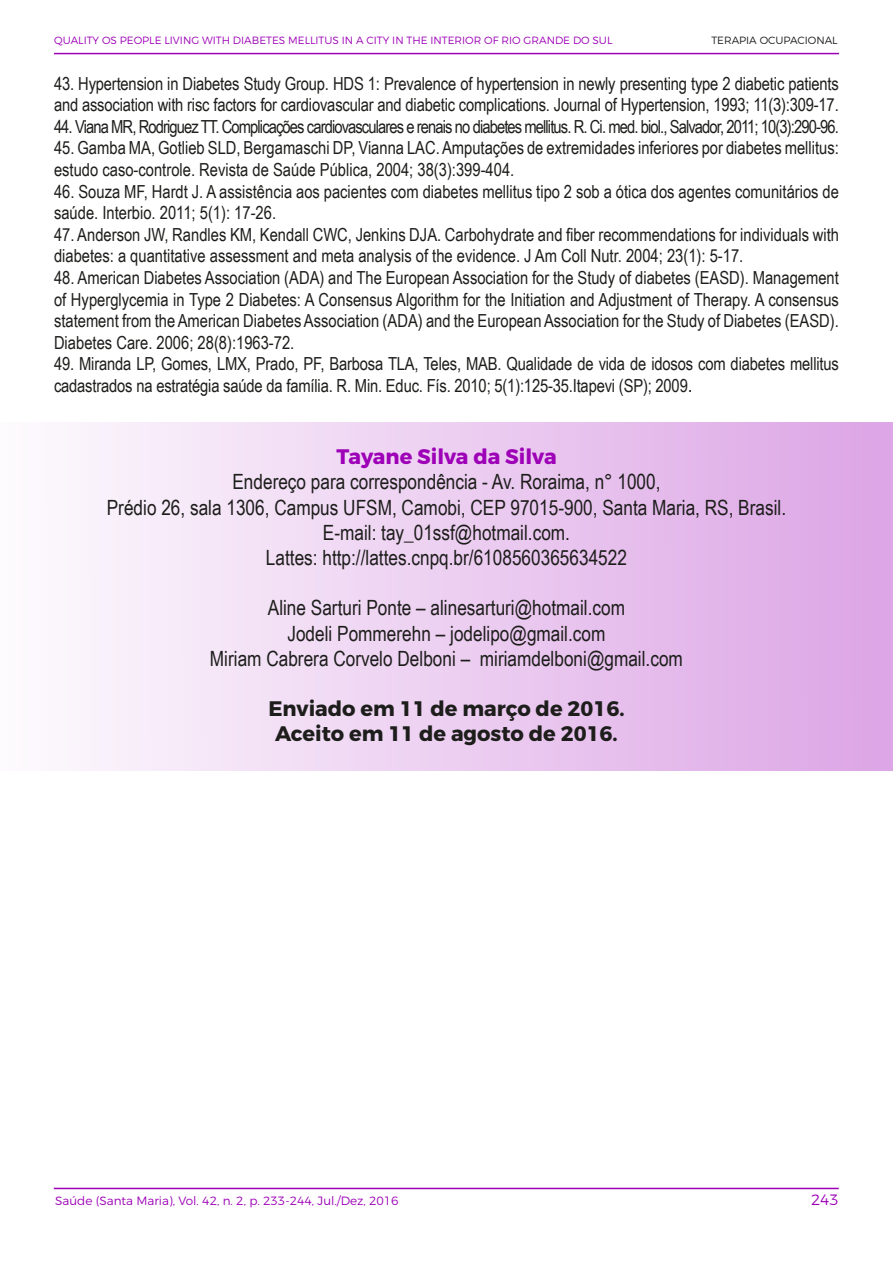
<style>
.page{position:relative;width:893px;height:1263px;background:#fff}
.page>*{position:absolute;margin:0;border:0;box-sizing:border-box;transform-origin:0 0}
.t1{font:21px/25.2px "Arial Narrow";color:#1d1d1b;text-align:center}
.t2{font:700 21px/25.2px "Montserrat";color:#1d1d1b;text-align:center}
.t3{font:700 21px "Montserrat";color:#9d00b7}
.t4{font:18px/21.6px "Arial Narrow";color:#1d1d1b}
.t5{font:18px "Arial Narrow";letter-spacing:-.05em;color:#1d1d1b}
.t6{font:300 15px "Montserrat";color:#9d00b7}
.t7{font:300 12px "Montserrat";color:#9d00b7}
.t8{font:300 10.5px "Montserrat";color:#9d00b7}
.t9{font:300 10.5px "Montserrat";color:#1d1d1b}
.s1{font-size:21px}
</style>
<div class="page">
<hr style="left:54px;top:1188px;width:785px;height:1px;background:#9d00b7">
<hr style="left:54px;top:53px;width:785px;height:1px;background:#9d00b7">
<div style="left:0;top:422px;width:893px;height:349px;background:linear-gradient(to right,#fdfbfe,#dca4e5)"></div>
<p class="t8" style="left:54px;top:34px;width:560px">QUALITY OS PEOPLE LIVING WITH DIABETES MELLITUS IN A CITY IN THE INTERIOR OF RIO GRANDE DO SUL</p>
<p class="t9" style="left:711px;top:34px;width:128px">TERAPIA OCUPACIONAL</p>
<p class="t4" style="left:54px;top:72px;width:786px">43. Hypertension in Diabetes Study Group. HDS 1: Prevalence of hypertension in newly presenting type 2 diabetic patients and association with risc factors for cardiovascular and diabetic complications. Journal of Hypertension, 1993; 11(3):309-17.</p>
<p class="t5" style="left:54px;top:113px;width:786px">44. Viana MR, Rodriguez TT. Complicações cardiovasculares e renais no diabetes mellitus. R. Ci. med. biol., Salvador, 2011; 10(3):290-96.</p>
<p class="t4" style="left:54px;top:137px;width:786px">45. Gamba MA, Gotlieb SLD, Bergamaschi DP, Vianna LAC. Amputações de extremidades inferiores por diabetes mellitus: estudo caso-controle. Revista de Saúde Pública, 2004; 38(3):399-404.</p>
<p class="t4" style="left:54px;top:180px;width:786px">46. Souza MF, Hardt J. A assistência aos pacientes com diabetes mellitus tipo 2 sob a ótica dos agentes comunitários de saúde. Interbio. 2011; 5(1): 17-26.</p>
<p class="t4" style="left:54px;top:223px;width:786px">47. Anderson JW, Randles KM, Kendall CWC, Jenkins DJA. Carbohydrate and fiber recommendations for individuals with diabetes: a quantitative assessment and meta analysis of the evidence. J Am Coll Nutr. 2004; 23(1): 5-17.</p>
<p class="t4" style="left:54px;top:266px;width:786px;text-align:justify">48. American Diabetes Association (ADA) and The European Association for the Study of diabetes (EASD). Management of Hyperglycemia in Type 2 Diabetes: A Consensus Algorithm for the Initiation and Adjustment of Therapy. A consensus statement from the American Diabetes Association (ADA) and the European Association for the Study of Diabetes (EASD).<br>Diabetes Care. 2006; 28(8):1963-72.</p>
<p class="t4" style="left:54px;top:353px;width:786px">49. Miranda LP, Gomes, LMX, Prado, PF, Barbosa TLA, Teles, MAB. Qualidade de vida de idosos com diabetes mellitus cadastrados na estratégia saúde da família. R. Min. Educ. Fís. 2010; 5(1):125-35.Itapevi (SP); 2009<span class="s1">.</span></p>
<p class="t3" style="left:336px;top:444px;width:222px">Tayane Silva da Silva</p>
<p class="t1" style="left:107px;top:468px;width:681px">Endereço para correspondência - Av. Roraima, n° 1000,<br>Prédio 26, sala 1306, Campus UFSM, Camobi, CEP 97015-900, Santa Maria, RS, Brasil.<br>E-mail: tay_01ssf@hotmail.com.<br>Lattes: http://lattes.cnpq.br/6108560365634522</p>
<p class="t1" style="left:210px;top:594px;width:474px">Aline Sarturi Ponte – alinesarturi@hotmail.com<br>Jodeli Pommerehn – jodelipo@gmail.com<br>Miriam Cabrera Corvelo Delboni – miriamdelboni@gmail.com</p>
<p class="t2" style="left:268px;top:696px;width:358px">Enviado em 11 de março de 2016.<br>Aceito em 11 de agosto de 2016.</p>
<p class="t7" style="left:55px;top:1193px;width:345px">Saúde (Santa Maria), Vol. 42, n. 2, p. 233-244, Jul./Dez, 2016</p>
<p class="t6" style="left:811px;top:1190px;width:29px">243</p>
</div>
